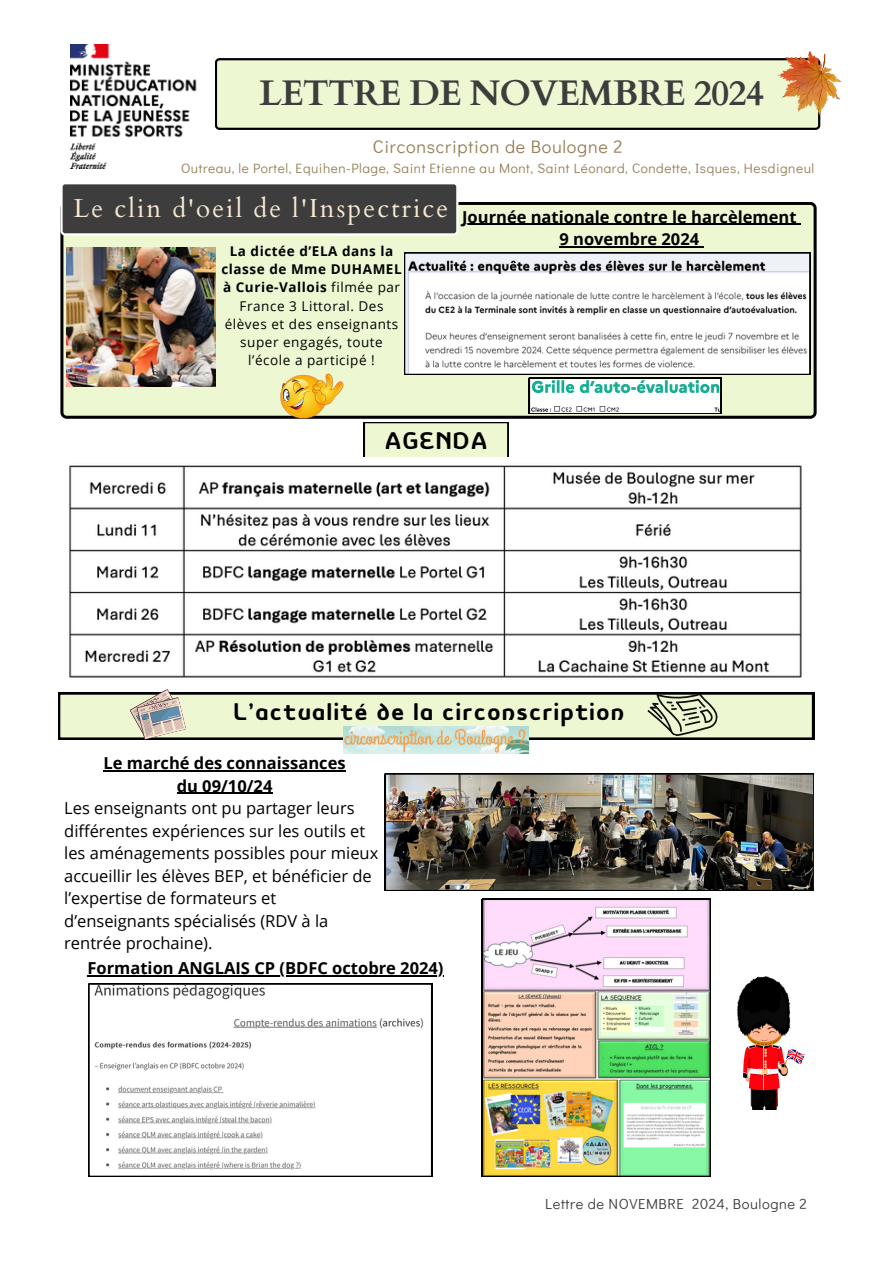
<style>
.page{position:relative;width:894px;height:1264px;background:#fff}
.page>*{position:absolute;margin:0;border:0;box-sizing:border-box;transform-origin:0 0}
.t1{font:700 35.7px "Cardo";letter-spacing:-.025em;color:#3d3d3d}
.t2{font:25.95px "Cardo";letter-spacing:.08em;color:#f8e9d3}
.t3{font:700 25.5px "Vulgat";letter-spacing:.04em;color:#000}
.t4{font:18px "Didact Gothic";letter-spacing:.04em;color:#947f57}
.t5{font:16.5px "Open Sans";color:#000}
.t6{font:700 16.5px/22.5px "Open Sans";color:#000;text-align:center}
.t7{font:14.55px "Didact Gothic";letter-spacing:.04em;color:#3d3d3d}
.t8{font:13.5px/18px "Open Sans";letter-spacing:.04em;color:#000;text-align:center}
.t9{font:13.5px "Didact Gothic";letter-spacing:.04em;color:#947f57}
.s1{font-weight:700}
</style>
<div class="page">
<svg style="left:227px;top:58px;width:593px;height:72px;background:#dde8c5"></svg>
<img style="left:71px;top:45px;width:156px;height:123px">
<svg style="left:60px;top:202px;width:756px;height:217px;background:#dbe5c3"></svg>
<svg style="left:60px;top:184px;width:398px;height:51px;background:#464646"></svg>
<svg style="left:58px;top:689px;width:755px;height:53px;background:#d1d9bd"></svg>
<img style="left:344px;top:727px;width:184px;height:27px">
<svg style="left:364px;top:422px;width:144px;height:35px;background:#e1ebc8"></svg>
<svg style="left:89px;top:983px;width:343px;height:193px"></svg>
<img style="left:482px;top:898px;width:228px;height:278px">
<svg style="left:404px;top:252px;width:406px;height:123px"></svg>
<img style="left:66px;top:247px;width:149px;height:139px">
<svg style="left:280px;top:373px;width:63px;height:45px;background:#e3c05a"></svg>
<img style="left:69px;top:465px;width:733px;height:213px">
<img style="left:385px;top:773px;width:428px;height:117px">
<svg style="left:529px;top:378px;width:192px;height:36px"></svg>
<img style="left:737px;top:976px;width:67px;height:133px">
<img style="left:777px;top:52px;width:64px;height:64px">
<hr style="left:97px;top:975px;width:346px;height:1px;background:#000">
<hr style="left:462px;top:224px;width:334px;height:1px;background:#000">
<hr style="left:559px;top:246px;width:140px;height:1px;background:#000">
<hr style="left:103px;top:770px;width:242px;height:1px;background:#000">
<hr style="left:177px;top:792px;width:95px;height:2px;background:#000">
<h2 class="t1" style="left:259px;top:70px;width:506px">LETTRE DE NOVEMBRE 2024</h2>
<p class="t4" style="left:373px;top:134px;width:251px">Circonscription de Boulogne 2</p>
<p class="t9" style="left:181px;top:159px;width:634px">Outreau, le Portel, Equihen-Plage, Saint Etienne au Mont, Saint Léonard, Condette, Isques, Hesdigneul</p>
<p class="t2" style="left:74px;top:191px;width:376px">Le clin d'oeil de l'Inspectrice</p>
<p class="t8" style="left:221px;top:242px;width:182px"><span class="s1">La dictée d’ELA dans la classe de Mme DUHAMEL à Curie-Vallois</span> filmée par<br>France 3 Littoral. Des élèves et des enseignants super engagés, toute l’école a participé !</p>
<h5 class="t6" style="left:462px;top:205px;width:336px">Journée nationale contre le harcèlement<br>9 novembre 2024</h5>
<p class="t3" style="left:384px;top:429px;width:104px">AGENDA</p>
<h3 class="t3" style="left:233px;top:700px;width:392px">L’actualité de la circonscription</h3>
<p class="t6" style="left:103px;top:751px;width:243px">Le marché des connaissances</p>
<p class="t6" style="left:177px;top:774px;width:97px">du 09/10/24</p>
<p class="t5" style="left:64px;top:796px;width:292px">Les enseignants ont pu partager leurs</p>
<p class="t5" style="left:64px;top:819px;width:302px">différentes expériences sur les outils et</p>
<p class="t5" style="left:64px;top:841px;width:315px">les aménagements possibles pour mieux</p>
<p class="t5" style="left:64px;top:864px;width:309px">accueillir les élèves BEP, et bénéficier de</p>
<p class="t5" style="left:64px;top:886px;width:213px">l’expertise de formateurs et</p>
<p class="t5" style="left:64px;top:909px;width:265px">d’enseignants spécialisés (RDV à la</p>
<p class="t5" style="left:64px;top:931px;width:150px">rentrée prochaine).</p>
<h6 class="t6" style="left:87px;top:956px;width:357px">Formation ANGLAIS CP (BDFC octobre 2024)</h6>
<p class="t7" style="left:545px;top:1193px;width:263px">Lettre de NOVEMBRE 2024, Boulogne 2</p>
</div>
